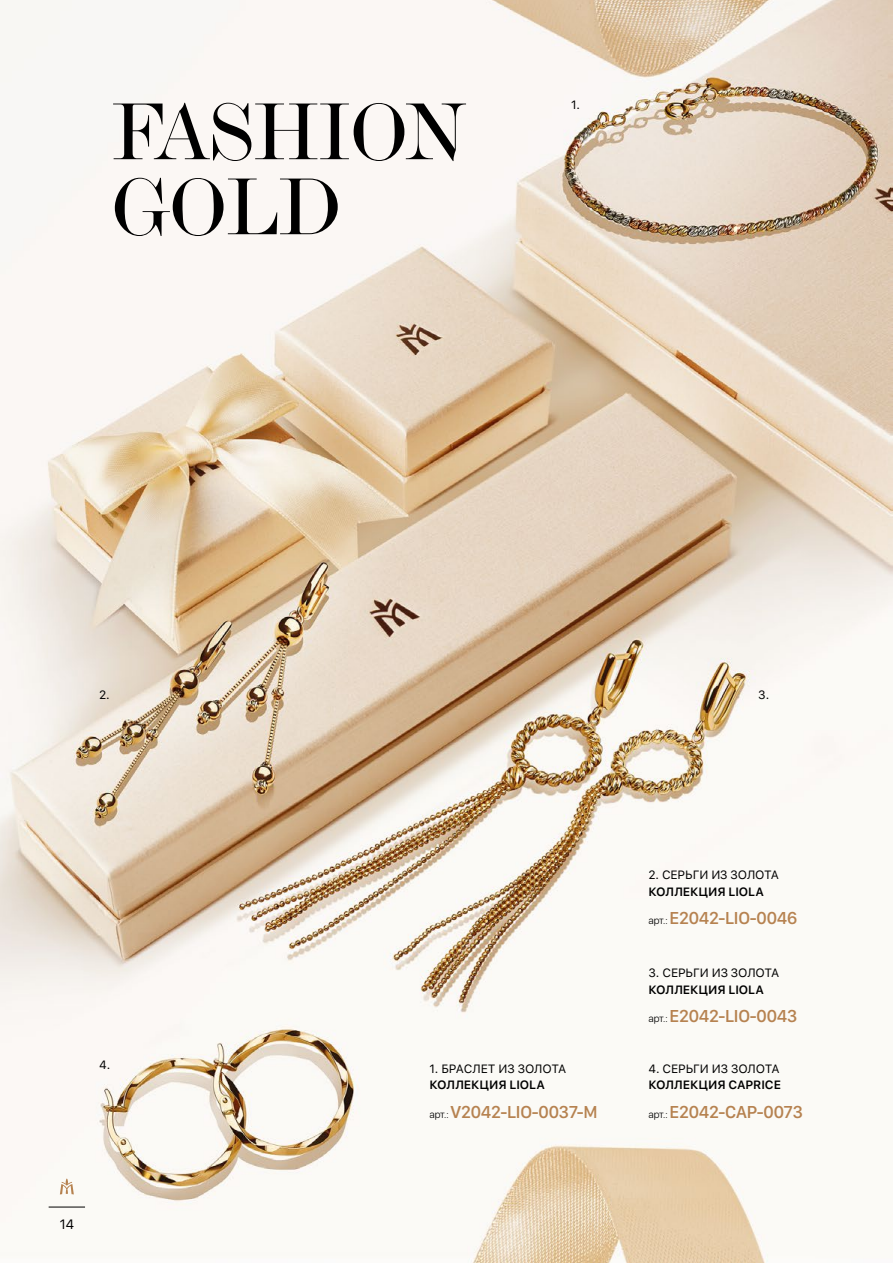
<style>
.page{position:relative;width:893px;height:1263px;background:#fff}
.page>*{position:absolute;margin:0;border:0;box-sizing:border-box;transform-origin:0 0}
.t1{font:82.05px/75px "Baron MT Modern Cyr";color:#000}
.t2{font:500 18px "SF Compact Display";letter-spacing:-.01em;color:#b68250}
.t3{font:13.5px "SF Pro Display";color:#000}
.t4{font:12px "SFUI Text";letter-spacing:-.015em;color:#000}
.t5{font:600 12px "SFUI Text";letter-spacing:-.01em;color:#000}
.s1{font-family:"SF Pro Display";font-weight:300;font-size:10.5px;color:#000}
</style>
<div class="page">
<img style="left:0;top:0;width:893px;height:1263px">
<hr style="left:49px;top:1207px;width:36px;height:1px;background:#000">
<svg style="left:60px;top:1178px;width:14px;height:16px"></svg>
<h1 class="t1" style="left:112px;top:97px;width:356px">FASHION<br>GOLD</h1>
<p class="t4" style="left:571px;top:96px;width:10px">1.</p>
<p class="t4" style="left:99px;top:686px;width:12px">2.</p>
<p class="t4" style="left:99px;top:1056px;width:13px">4.</p>
<p class="t3" style="left:60px;top:1216px;width:15px">14</p>
<p class="t4" style="left:758px;top:686px;width:13px">3.</p>
<p class="t4" style="left:429px;top:1060px;width:138px">1. БРАСЛЕТ ИЗ ЗОЛОТА</p>
<p class="t5" style="left:429px;top:1076px;width:117px">КОЛЛЕКЦИЯ LIOLA</p>
<p class="t2" style="left:429px;top:1101px;width:170px"><span class="s1">арт.:</span> V2042-LIO-0037-M</p>
<p class="t4" style="left:648px;top:867px;width:132px">2. СЕРЬГИ ИЗ ЗОЛОТА</p>
<p class="t5" style="left:648px;top:883px;width:117px">КОЛЛЕКЦИЯ LIOLA</p>
<p class="t2" style="left:648px;top:908px;width:150px"><span class="s1">арт.:</span> E2042-LIO-0046</p>
<p class="t4" style="left:648px;top:964px;width:132px">3. СЕРЬГИ ИЗ ЗОЛОТА</p>
<p class="t5" style="left:648px;top:980px;width:117px">КОЛЛЕКЦИЯ LIOLA</p>
<p class="t2" style="left:648px;top:1005px;width:150px"><span class="s1">арт.:</span> E2042-LIO-0043</p>
<p class="t4" style="left:648px;top:1060px;width:133px">4. СЕРЬГИ ИЗ ЗОЛОТА</p>
<p class="t5" style="left:648px;top:1076px;width:134px">КОЛЛЕКЦИЯ CAPRICE</p>
<p class="t2" style="left:648px;top:1101px;width:156px"><span class="s1">арт.:</span> E2042-CAP-0073</p>
</div>
